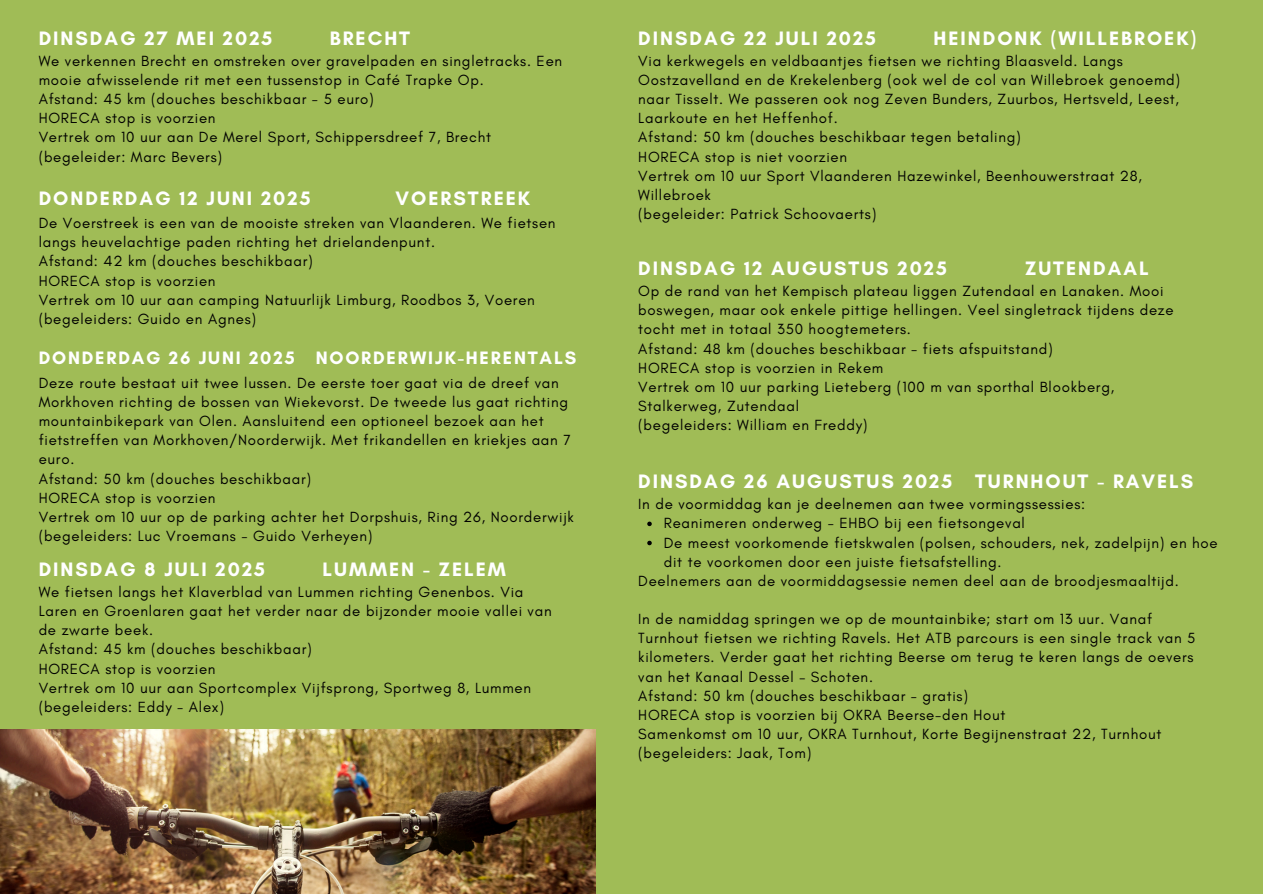
<style>
.page{position:relative;width:1263px;height:894px;background:#fff}
.page>*{position:absolute;margin:0;border:0;box-sizing:border-box;transform-origin:0 0}
.t1{font:700 19.8px "Glacial Indifference";letter-spacing:.1em;color:#fff}
.t2{font:700 18.3px "Glacial Indifference";letter-spacing:.1em;color:#fff}
.t3{font:15px/19.2px "Glacial Indifference";letter-spacing:.05em;color:#000}
</style>
<div class="page">
<div style="left:0;top:0;width:1263px;height:893px;background:#a0bc56"></div>
<img style="left:0;top:729px;width:595px;height:164px">
<svg style="left:647px;top:521px;width:5px;height:5px"></svg>
<svg style="left:647px;top:540px;width:5px;height:5px"></svg>
<h1 class="t1" style="left:39px;top:26px;width:235px">DINSDAG 27 MEI 2025</h1>
<h1 class="t1" style="left:330px;top:26px;width:82px">BRECHT</h1>
<p class="t3" style="left:39px;top:51px;width:525px">We verkennen Brecht en omstreken over gravelpaden en singletracks. Een mooie afwisselende rit met een tussenstop in Café Trapke Op.</p>
<p class="t3" style="left:39px;top:89px;width:337px">Afstand: 45 km (douches beschikbaar - 5 euro)</p>
<p class="t3" style="left:39px;top:108px;width:178px">HORECA stop is voorzien</p>
<p class="t3" style="left:39px;top:127px;width:454px">Vertrek om 10 uur aan De Merel Sport, Schippersdreef 7, Brecht</p>
<p class="t3" style="left:39px;top:147px;width:185px">(begeleider: Marc Bevers)</p>
<h1 class="t1" style="left:39px;top:186px;width:273px">DONDERDAG 12 JUNI 2025</h1>
<h1 class="t1" style="left:396px;top:186px;width:136px">VOERSTREEK</h1>
<p class="t3" style="left:39px;top:213px;width:518px">De Voerstreek is een van de mooiste streken van Vlaanderen. We fietsen langs heuvelachtige paden richting het drielandenpunt.</p>
<p class="t3" style="left:39px;top:251px;width:276px">Afstand: 42 km (douches beschikbaar)</p>
<p class="t3" style="left:39px;top:270px;width:178px">HORECA stop is voorzien</p>
<p class="t3" style="left:39px;top:290px;width:498px">Vertrek om 10 uur aan camping Natuurlijk Limburg, Roodbos 3, Voeren</p>
<p class="t3" style="left:39px;top:309px;width:219px">(begeleiders: Guido en Agnes)</p>
<h1 class="t2" style="left:39px;top:347px;width:539px">DONDERDAG 26 JUNI 2025 NOORDERWIJK-HERENTALS</h1>
<p class="t3" style="left:39px;top:373px;width:534px">Deze route bestaat uit twee lussen. De eerste toer gaat via de dreef van Morkhoven richting de bossen van Wiekevorst. De tweede lus gaat richting mountainbikepark van Olen. Aansluitend een optioneel bezoek aan het fietstreffen van Morkhoven/Noorderwijk. Met frikandellen en kriekjes aan 7 euro.</p>
<p class="t3" style="left:39px;top:468px;width:274px">Afstand: 50 km (douches beschikbaar)</p>
<p class="t3" style="left:39px;top:487px;width:178px">HORECA stop is voorzien</p>
<p class="t3" style="left:39px;top:507px;width:537px">Vertrek om 10 uur op de parking achter het Dorpshuis, Ring 26, Noorderwijk</p>
<p class="t3" style="left:39px;top:526px;width:335px">(begeleiders: Luc Vroemans - Guido Verheyen)</p>
<h1 class="t1" style="left:39px;top:557px;width:228px">DINSDAG 8 JULI 2025</h1>
<h1 class="t1" style="left:322px;top:557px;width:185px">LUMMEN - ZELEM</h1>
<p class="t3" style="left:39px;top:582px;width:514px">We fietsen langs het Klaverblad van Lummen richting Genenbos. Via<br>Laren en Groenlaren gaat het verder naar de bijzonder mooie vallei van de zwarte beek.</p>
<p class="t3" style="left:39px;top:639px;width:275px">Afstand: 45 km (douches beschikbaar)</p>
<p class="t3" style="left:39px;top:658px;width:178px">HORECA stop is voorzien</p>
<p class="t3" style="left:39px;top:677px;width:494px">Vertrek om 10 uur aan Sportcomplex Vijfsprong, Sportweg 8, Lummen</p>
<p class="t3" style="left:39px;top:696px;width:187px">(begeleiders: Eddy - Alex)</p>
<p class="t1" style="left:638px;top:26px;width:239px">DINSDAG 22 JULI 2025</p>
<p class="t1" style="left:933px;top:26px;width:264px">HEINDONK (WILLEBROEK)</p>
<p class="t3" style="left:638px;top:51px;width:543px">Via kerkwegels en veldbaantjes fietsen we richting Blaasveld. Langs Oostzavelland en de Krekelenberg (ook wel de col van Willebroek genoemd) naar Tisselt. We passeren ook nog Zeven Bunders, Zuurbos, Hertsveld, Leest, Laarkoute en het Heffenhof.</p>
<p class="t3" style="left:638px;top:127px;width:384px">Afstand: 50 km (douches beschikbaar tegen betaling)</p>
<p class="t3" style="left:638px;top:147px;width:210px">HORECA stop is niet voorzien</p>
<p class="t3" style="left:638px;top:166px;width:505px">Vertrek om 10 uur Sport Vlaanderen Hazewinkel, Beenhouwerstraat 28,<br>Willebroek</p>
<p class="t3" style="left:638px;top:204px;width:240px">(begeleider: Patrick Schoovaerts)</p>
<h1 class="t1" style="left:638px;top:256px;width:310px">DINSDAG 12 AUGUSTUS 2025</h1>
<h1 class="t1" style="left:1025px;top:256px;width:125px">ZUTENDAAL</h1>
<p class="t3" style="left:638px;top:281px;width:537px">Op de rand van het Kempisch plateau liggen Zutendaal en Lanaken. Mooi boswegen, maar ook enkele pittige hellingen. Veel singletrack tijdens deze tocht met in totaal 350 hoogtemeters.</p>
<p class="t3" style="left:638px;top:338px;width:416px">Afstand: 48 km (douches beschikbaar - fiets afspuitstand)</p>
<p class="t3" style="left:638px;top:358px;width:247px">HORECA stop is voorzien in Rekem</p>
<p class="t3" style="left:638px;top:377px;width:477px">Vertrek om 10 uur parking Lieteberg (100 m van sporthal Blookberg,<br>Stalkerweg, Zutendaal</p>
<p class="t3" style="left:638px;top:415px;width:231px">(begeleiders: William en Freddy)</p>
<h1 class="t1" style="left:638px;top:469px;width:557px">DINSDAG 26 AUGUSTUS 2025 TURNHOUT - RAVELS</h1>
<p class="t3" style="left:638px;top:494px;width:448px">In de voormiddag kan je deelnemen aan twee vormingssessies:</p>
<p class="t3" style="left:664px;top:513px;width:363px">Reanimeren onderweg - EHBO bij een fietsongeval</p>
<p class="t3" style="left:664px;top:532px;width:555px">De meest voorkomende fietskwalen (polsen, schouders, nek, zadelpijn) en hoe dit te voorkomen door een juiste fietsafstelling.</p>
<p class="t3" style="left:638px;top:570px;width:542px">Deelnemers aan de voormiddagsessie nemen deel aan de broodjesmaaltijd.</p>
<p class="t3" style="left:638px;top:609px;width:559px">In de namiddag springen we op de mountainbike; start om 13 uur. Vanaf Turnhout fietsen we richting Ravels. Het ATB parcours is een single track van 5 kilometers. Verder gaat het richting Beerse om terug te keren langs de oevers van het Kanaal Dessel – Schoten.</p>
<p class="t3" style="left:638px;top:685px;width:331px">Afstand: 50 km (douches beschikbaar - gratis)</p>
<p class="t3" style="left:638px;top:704px;width:369px">HORECA stop is voorzien bij OKRA Beerse-den Hout</p>
<p class="t3" style="left:638px;top:723px;width:525px">Samenkomst om 10 uur, OKRA Turnhout, Korte Begijnenstraat 22, Turnhout</p>
<p class="t3" style="left:638px;top:743px;width:175px">(begeleiders: Jaak, Tom)</p>
</div>
